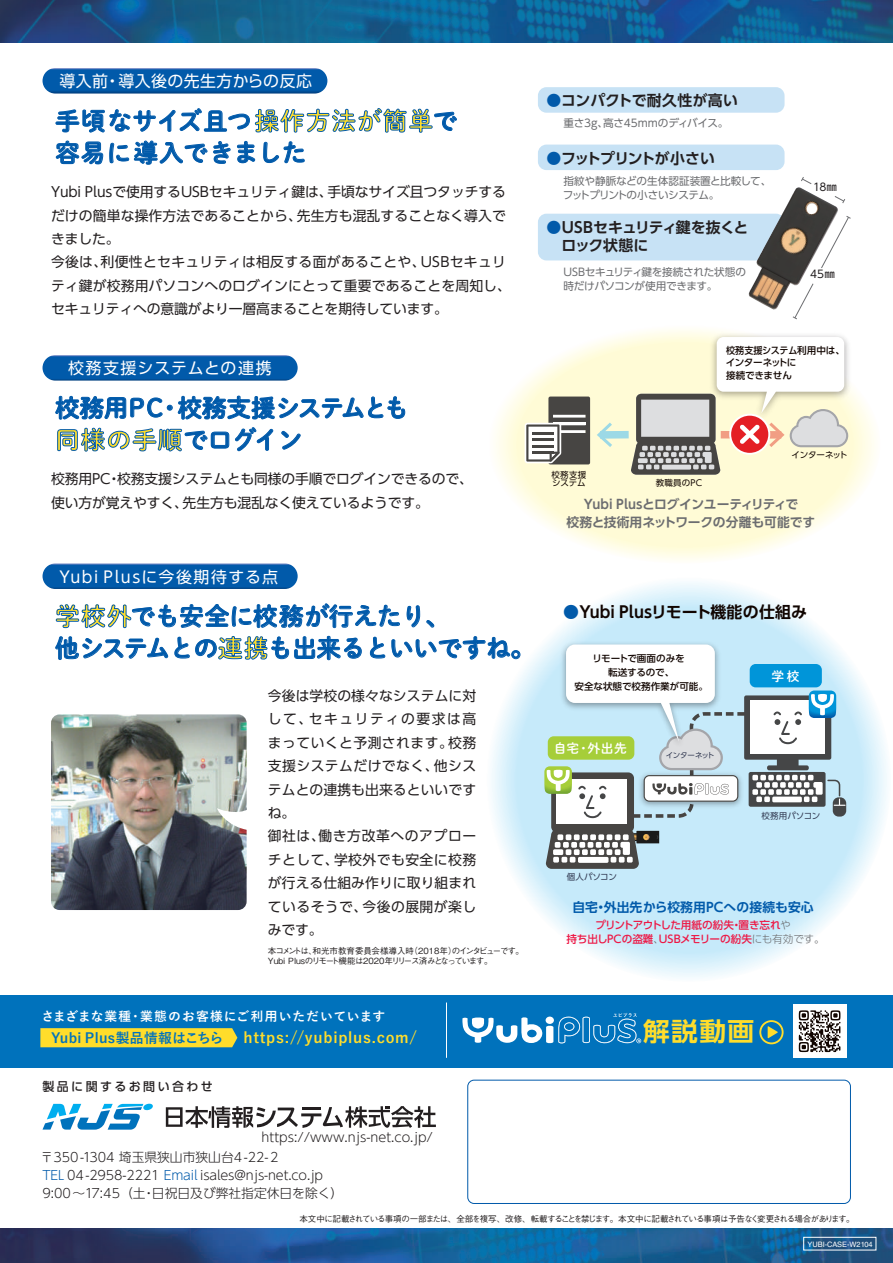
<style>
.page{position:relative;width:893px;height:1263px;background:#fff}
.page>*{position:absolute;margin:0;border:0;box-sizing:border-box;transform-origin:0 0}
.t1{font:700 25.5px "UD Shin Go Pro De";color:#ffdd2b;scale:1.05 1}
.t2{font:24.45px/32px "Shuei M Go Std B";letter-spacing:-.005em;color:#015aaa}
.t3{font:24.45px/32px "Shuei M Go Std B";letter-spacing:.05em;color:#015aaa}
.t4{font:700 15.9px "UD Shin Go Pro De";letter-spacing:.01em;color:#110501}
.t5{font:15.9px "UD Shin Go Pro";letter-spacing:.025em;color:#fff}
.t6{font:15.9px "UD Shin Go Pro";letter-spacing:.1em;color:#fff}
.t7{font:15.9px "UD Shin Go Pro";letter-spacing:.05em;color:#fff}
.t8{font:700 14.85px/18px "UD Shin Go Pro De";letter-spacing:-.01em;color:#231f20}
.t9{font:700 14.85px "Yu Go";letter-spacing:.05em;color:#ffdd2b}
.t10{font:700 14.85px "UD Shin Go Pro De";letter-spacing:.02em;color:#231f20}
.t11{font:700 14.85px "UD Shin Go Pro De";letter-spacing:-.05em;color:#231f20}
.t12{font:13.8px/23.4px "UD Shin Go Pro";letter-spacing:.01em;color:#231f20}
.t13{font:13.8px/23.4px "UD Shin Go Pro";letter-spacing:.03em;color:#231f20}
.t14{font:13.8px/23.4px "UD Shin Go Pro";letter-spacing:-.01em;color:#231f20}
.t15{font:700 13.8px "Yu Go";letter-spacing:.025em;color:#0072bc}
.t16{font:300 12.75px/18.1px "UD Shin Go Pro";color:#231f20}
.t17{font:700 12.75px/18.1px "UD Shin Go Pro De";letter-spacing:-.015em;color:#6c6d70;text-align:center}
.t18{font:700 12.75px "Yu Go";letter-spacing:.075em;color:#fff}
.t19{font:700 12.75px "UD Shin Go Pro De";letter-spacing:.01em;color:#015aaa}
.t20{font:12.75px "Shuei M Go Std B";letter-spacing:.04em;color:#fff}
.t21{font:500 12px "UD Shin Go Pro";letter-spacing:.2em;color:#231f20}
.t22{font:10.65px/13.8px "UD Shin Go Pro";letter-spacing:-.025em;color:#6c6d70}
.t23{font:500 10.65px/13.8px "UD Shin Go Pro";letter-spacing:-.01em;color:#ed1845;text-align:center}
.t24{font:10.65px "UD Shin Go Pro";color:#231f20}
.t25{font:500 9.6px/13.8px "UD Shin Go Pro";letter-spacing:-.01em;color:#110501;text-align:center}
.t26{font:500 9.6px/12.8px "UD Shin Go Pro";letter-spacing:-.01em;color:#110501;scale:.95 1}
.t27{font:500 8.55px "Gothic BBB Pro";letter-spacing:-.105em;color:#231f20}
.t28{font:500 8.55px/10.6px "Gothic BBB Pro";letter-spacing:-.075em;color:#231f20}
.t29{font:8.55px/8.9px "UD Shin Go Pro";letter-spacing:.01em;color:#110501}
.t30{font:8.55px "UD Shin Go Pro";letter-spacing:-.035em;color:#110501}
.t31{font:8.55px "UD Shin Go Pro";letter-spacing:-.01em;color:#333b53}
.t32{font:8.55px "UD Shin Go Pro";letter-spacing:-.035em;color:#333b53}
.t33{font:7.5px "Helvetica LT Std";color:#fff}
.t34{font:7.5px "UD Shin Go Pro";letter-spacing:-.035em;color:#333b53}
.s1{color:#ffdd2b}
.s2{color:#015aaa}
.s3{font-weight:300;color:#6c6d70}
</style>
<div class="page">
<img style="left:0;top:1229px;width:893px;height:34px">
<img style="left:0;top:0;width:893px;height:43px">
<div style="left:538px;top:87px;width:246px;height:26px;background:#c7e2f5;border-radius:9px"></div>
<div style="left:538px;top:145px;width:246px;height:25px;background:#c7e2f5;border-radius:9px"></div>
<div style="left:538px;top:214px;width:246px;height:46px;background:#c7e2f5;border-radius:9px"></div>
<div style="left:467px;top:1080px;width:384px;height:124px;border:1px solid #015aaa;border-radius:6px"></div>
<svg style="left:43px;top:1103px;width:110px;height:27px"></svg>
<svg style="left:166px;top:1106px;width:270px;height:22px"></svg>
<svg style="left:487px;top:578px;width:404px;height:403px;background:#d5effb"></svg>
<svg style="left:496px;top:330px;width:379px;height:230px"></svg>
<div style="left:0;top:995px;width:893px;height:72px;background:#0072bc"></div>
<svg style="left:43px;top:68px;width:284px;height:26px;background:#0a5da9"></svg>
<div style="left:43px;top:563px;width:255px;height:26px;background:linear-gradient(to bottom,#015cad,#0158a6);border-radius:13px"></div>
<svg style="left:43px;top:355px;width:255px;height:26px;background:#0b5eab"></svg>
<img style="left:558px;top:638px;width:165px;height:6px">
<img style="left:707px;top:330px;width:147px;height:96px">
<div style="left:600px;top:431px;width:29px;height:8px;background:#9cd9e6"></div>
<svg style="left:597px;top:423px;width:15px;height:24px"></svg>
<svg style="left:544px;top:644px;width:301px;height:225px"></svg>
<svg style="left:523px;top:397px;width:67px;height:69px"></svg>
<hr style="left:532px;top:432px;width:22px;height:2px;background:#474543">
<hr style="left:532px;top:439px;width:22px;height:2px;background:#474543">
<hr style="left:532px;top:445px;width:22px;height:2px;background:#474543">
<hr style="left:532px;top:452px;width:22px;height:2px;background:#474543">
<svg style="left:631px;top:337px;width:217px;height:138px"></svg>
<img style="left:51px;top:714px;width:196px;height:196px">
<svg style="left:801px;top:177px;width:45px;height:26px"></svg>
<svg style="left:792px;top:216px;width:59px;height:104px"></svg>
<img style="left:749px;top:187px;width:89px;height:123px">
<svg style="left:217px;top:808px;width:30px;height:22px"></svg>
<div style="left:793px;top:1005px;width:53px;height:53px;background:#fff"></div>
<svg style="left:799px;top:1010px;width:41px;height:42px"></svg>
<hr style="left:446px;top:1002px;width:1px;height:56px;background:#fff">
<div style="left:40px;top:1028px;width:197px;height:19px;background:#ffdd2b"></div>
<div style="left:759px;top:1020px;width:25px;height:24px;border:2px solid #ffdd2b;border-radius:50%"></div>
<svg style="left:768px;top:1026px;width:10px;height:12px"></svg>
<div style="left:803px;top:1237px;width:73px;height:13px;border:1px solid #fff"></div>
<svg style="left:56px;top:108px;width:401px;height:57px"></svg>
<svg style="left:55px;top:603px;width:465px;height:57px"></svg>
<svg style="left:55px;top:396px;width:350px;height:24px"></svg>
<svg style="left:57px;top:428px;width:172px;height:24px"></svg>
<svg style="left:235px;top:427px;width:38px;height:24px"></svg>
<svg style="left:281px;top:431px;width:20px;height:19px"></svg>
<svg style="left:458px;top:963px;width:185px;height:222px"></svg>
<p class="t5" style="left:60px;top:68px;width:254px">導入前・導入後の先生方からの反応</p>
<h2 class="t3" style="left:55px;top:104px;width:404px">手頃なサイズ且つ<span class="s1">操作方法が簡単</span>で容易に導入できました</h2>
<p class="t12" style="left:51px;top:180px;width:462px">Yubi Plusで使用するUSBセキュリティ鍵は、手頃なサイズ且つタッチするだけの簡単な操作方法であることから、先生方も混乱することなく導入できました。<br>今後は、利便性とセキュリティは相反する面があることや、USBセキュリティ鍵が校務用パソコンへのログインにとって重要であることを周知し、セキュリティへの意識がより一層高まることを期待しています。</p>
<p class="t7" style="left:68px;top:355px;width:205px">校務支援システムとの連携</p>
<h2 class="t2" style="left:55px;top:391px;width:355px">校務用PC・校務支援システムとも<span class="s1">同様の手順</span>でログイン</h2>
<p class="t14" style="left:51px;top:467px;width:424px">校務用PC・校務支援システムとも同様の手順でログインできるので、使い方が覚えやすく、先生方も混乱なく使えているようです。</p>
<p class="t6" style="left:60px;top:564px;width:220px">Yubi Plusに今後期待する点</p>
<h2 class="t2" style="left:55px;top:599px;width:481px"><span class="s1">学校外</span>でも安全に校務が行えたり、<br>他システムとの<span class="s1">連携</span>も出来るといいですね。</h2>
<p class="t13" style="left:268px;top:684px;width:210px">今後は学校の様々なシステムに対して、セキュリティの要求は高まっていくと予測されます。校務支援システムだけでなく、他システムとの連携も出来るといいですね。<br>御社は、働き方改革へのアプローチとして、学校外でも安全に校務が行える仕組み作りに取り組まれているそうで、今後の展開が楽しみです。</p>
<p class="t28" style="left:268px;top:944px;width:258px">本コメントは、和光市教育委員会様導入時（2018年）のインタビューです。<br>Yubi Plusのリモート機能は2020年リリース済みとなっています。</p>
<p class="t18" style="left:41px;top:1009px;width:345px">さまざまな業種・業態のお客様にご利用いただいています</p>
<p class="t15" style="left:51px;top:1030px;width:174px">Yubi Plus製品情報はこちら</p>
<p class="t9" style="left:243px;top:1029px;width:175px">https://yubiplus.com/</p>
<p class="t21" style="left:43px;top:1076px;width:172px">製品に関するお問い合わせ</p>
<p class="t16" style="left:262px;top:1128px;width:173px">https://www.njs-net.co.jp/</p>
<p class="t16" style="left:41px;top:1147px;width:304px">〒350-1304 埼玉県狭山市狭山台4-22-2<br><span class="s2">TEL</span> 04-2958-2221 <span class="s2">Email</span> isales@njs-net.co.jp<br>9:00～17:45（土・日祝日及び弊社指定休日を除く）</p>
<p class="t10" style="left:546px;top:89px;width:193px"><span class="s2">●</span>コンパクトで耐久性が高い</p>
<p class="t22" style="left:563px;top:116px;width:167px">重さ3g、高さ45mmのディバイス。</p>
<p class="t11" style="left:546px;top:146px;width:170px"><span class="s2">●</span>フットプリントが小さい</p>
<p class="t22" style="left:563px;top:173px;width:210px">指紋や静脈などの生体認証装置と比較して、フットプリントの小さいシステム。</p>
<p class="t8" style="left:546px;top:218px;width:203px"><span class="s2">●</span>USBセキュリティ鍵を抜くと　ロック状態に</p>
<p class="t22" style="left:563px;top:265px;width:184px">USBセキュリティ鍵を接続された状態の時だけパソコンが使用できます。</p>
<p class="t24" style="left:813px;top:178px;width:25px">18㎜</p>
<p class="t24" style="left:810px;top:266px;width:26px">45㎜</p>
<p class="t26" style="left:726px;top:343px;width:127px">校務支援システム利用中は、インターネットに<br>接続できません</p>
<p class="t29" style="left:552px;top:470px;width:36px">校務支援システム</p>
<p class="t29" style="left:656px;top:478px;width:48px">教職員のPC</p>
<p class="t30" style="left:792px;top:448px;width:57px">インターネット</p>
<p class="t17" style="left:567px;top:495px;width:250px">Yubi Plusとログインユーティリティで<br>校務と技術用ネットワークの分離も可能です</p>
<p class="t4" style="left:563px;top:599px;width:245px"><span class="s2">●</span>Yubi Plusリモート機能の仕組み</p>
<p class="t25" style="left:574px;top:651px;width:135px">リモートで画面のみを<br>転送するので、<br>安全な状態で校務作業が可能。</p>
<p class="t20" style="left:554px;top:739px;width:75px">自宅・外出先</p>
<p class="t34" style="left:666px;top:749px;width:50px">インターネット</p>
<p class="t20" style="left:771px;top:666px;width:30px">学校</p>
<p class="t31" style="left:761px;top:809px;width:60px">校務用パソコン</p>
<p class="t32" style="left:567px;top:869px;width:52px">個人パソコン</p>
<p class="t19" style="left:572px;top:896px;width:243px">自宅・外出先から校務用PCへの接続も安心</p>
<p class="t23" style="left:566px;top:918px;width:260px">プリントアウトした用紙の紛失・置き忘れ<span class="s3">や<br></span>持ち出しPCの盗難<span class="s3">、</span>USBメモリーの紛失<span class="s3">にも有効です。</span></p>
<h1 class="t1" style="left:643px;top:1011px;width:107px">解説動画</h1>
<p class="t27" style="left:299px;top:1211px;width:557px">本文中に記載されている事項の一部または、全部を複写、改修、転載することを禁じます。本文中に記載されている事項は予告なく変更される場合があります。</p>
<p class="t33" style="left:807px;top:1240px;width:67px">YUBI-CASE-W2104</p>
</div>
